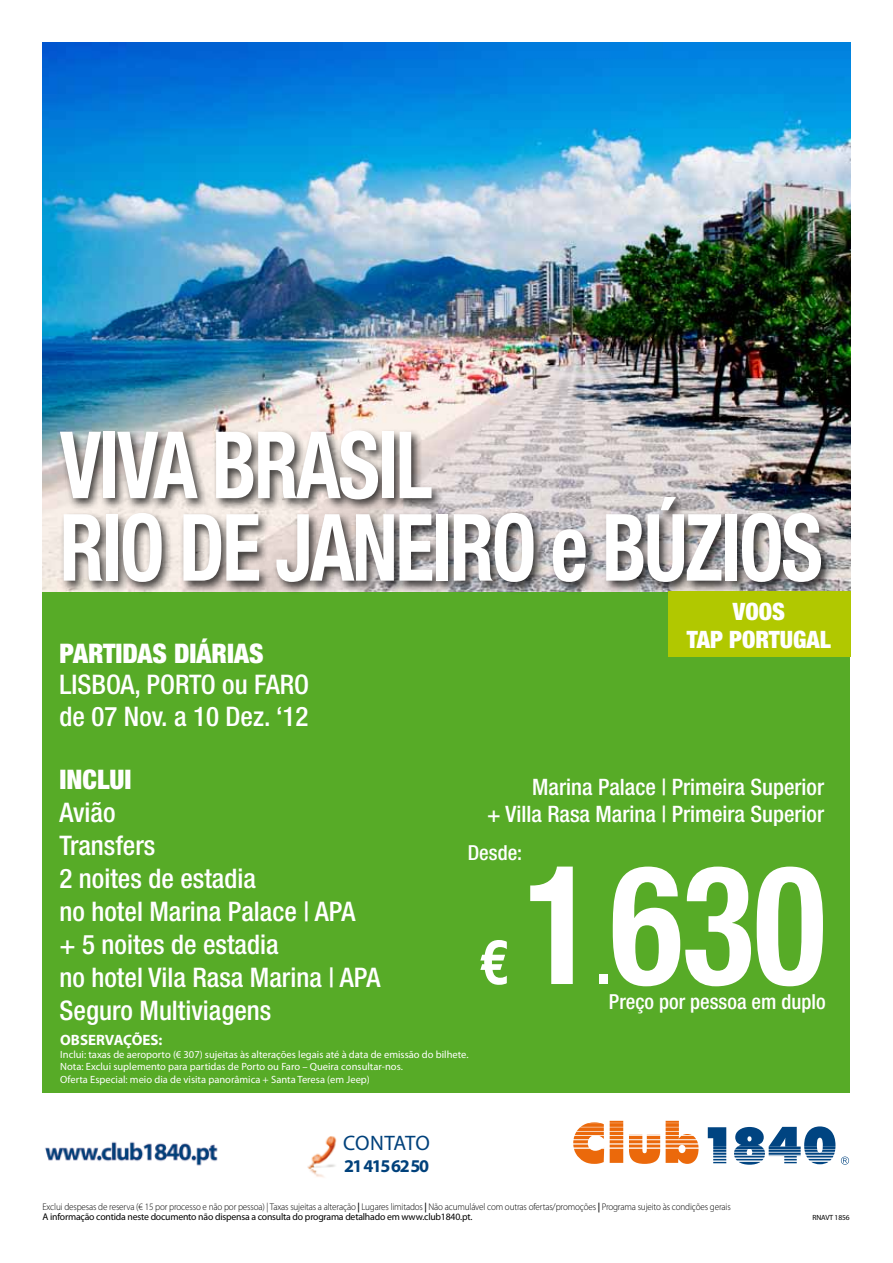
<style>
.page{position:relative;width:893px;height:1263px;background:#fff}
.page>*{position:absolute;margin:0;border:0;box-sizing:border-box;transform-origin:0 0}
.t1{font:700 condensed 165.9px "Helvetica Neue";color:#fff;scale:.9 1}
.t2{font:700 condensed 93px/82.5px "Helvetica Neue";letter-spacing:-.03em;color:#fff;scale:.86 1}
.t3{font:700 condensed 62.25px "Helvetica Neue";color:#fff}
.t4{font:500 condensed 27px/33px "Helvetica Neue";color:#fff}
.t5{font:900 condensed 27px "Helvetica Neue";color:#fff}
.t6{font:900 condensed 24px/28.5px "Helvetica Neue";color:#fff;text-align:center}
.t7{font:500 condensed 22.65px/27.2px "Helvetica Neue";color:#fff;text-align:right}
.t8{font:21px "Myriad Pro";color:#00417b}
.t9{font:500 condensed 20.7px "Helvetica Neue";color:#fff}
.t10{font:700 18px "Myriad Pro";letter-spacing:-.08em;color:#00417b}
.t11{font:700 15px "Myriad Pro";color:#fff}
.t12{font:10.5px/12.6px "Myriad Pro";color:#fff}
.t13{font:300 9.75px/10.5px "Myriad Pro";letter-spacing:-.015em;color:#000;scale:.94 1}
.t14{font:7.5px "Myriad Pro";letter-spacing:-.02em;color:#000}
.s1{font-weight:600}
.s2{font-weight:400}
</style>
<div class="page">
<div style="left:43px;top:43px;width:807px;height:1050px;background:#57ab27"></div>
<img style="left:45px;top:1136px;width:292px;height:42px">
<img style="left:43px;top:43px;width:807px;height:548px">
<div style="left:57px;top:427px;width:777px;height:167px;background:#000;opacity:.75"></div>
<svg style="left:573px;top:1120px;width:277px;height:45px"></svg>
<div style="left:667px;top:591px;width:183px;height:66px;background:#b1c800"></div>
<h2 class="t2" style="left:60px;top:423px;width:889px">VIVA BRASIL<br>RIO DE JANEIRO E BÚZIOS</h2>
<h3 class="t6" style="left:687px;top:596px;width:144px">VOOS<br>TAP PORTUGAL</h3>
<h3 class="t5" style="left:60px;top:637px;width:204px">PARTIDAS DIÁRIAS</h3>
<h3 class="t4" style="left:60px;top:669px;width:251px;line-height:31.5px">Lisboa, porto ou Faro de 07 Nov. a 10 Dez. ‘12</h3>
<h3 class="t5" style="left:60px;top:763px;width:72px">INCLUI</h3>
<h3 class="t4" style="left:60px;top:795px;width:295px">Avião<br>Transfers<br>2 noites de estadia<br>no hotel Marina Palace | APA<br>+ 5 noites de estadia<br>no hotel Vila Rasa Marina | APA<br>Seguro Multiviagens</h3>
<h3 class="t7" style="left:487px;top:773px;width:338px">Marina Palace | Primeira Superior<br>+ Villa Rasa Marina | Primeira Superior</h3>
<h3 class="t9" style="left:468px;top:840px;width:56px">Desde:</h3>
<h3 class="t3" style="left:479px;top:924px;width:31px">€</h3>
<h1 class="t1" style="left:524px;top:824px;width:337px">1630</h1>
<h3 class="t3" style="left:596px;top:924px;width:16px">.</h3>
<h3 class="t9" style="left:609px;top:989px;width:218px">Preço por pessoa em duplo</h3>
<h3 class="t11" style="left:60px;top:1030px;width:104px">OBSERVAÇÕES:</h3>
<p class="t12" style="left:60px;top:1048px;width:410px">Inclui: taxas de aeroporto (€ 307) sujeitas às alterações legais até à data de emissão do bilhete.<br>Nota: Exclui suplemento para partidas de Porto ou Faro – Queira consultar-nos.<br>Oferta Especial: meio dia de visita panorâmica + Santa Teresa (em Jeep)</p>
<h3 class="t8" style="left:343px;top:1130px;width:40px">contat</h3>
<h3 class="t8" style="left:416px;top:1130px;width:16px">o</h3>
<h3 class="t10" style="left:344px;top:1154px;width:86px">21 415 62 50</h3>
<p class="t13" style="left:43px;top:1201px;width:734px">Exclui despesas de reserva (€ 15 por processo e não por pessoa) | Taxas sujeitas a alteração <span class="s1">|</span> Lugares limitados <span class="s1">|</span> Não acumulável com outras ofertas/promoções <span class="s1">|</span> Programa sujeito às condições gerais<br><span class="s2">A informação contida neste documento não dispensa a consulta do programa detalhado em www.club1840.pt.</span></p>
<p class="t14" style="left:813px;top:1213px;width:38px">RNAVT 1856</p>
</div>
